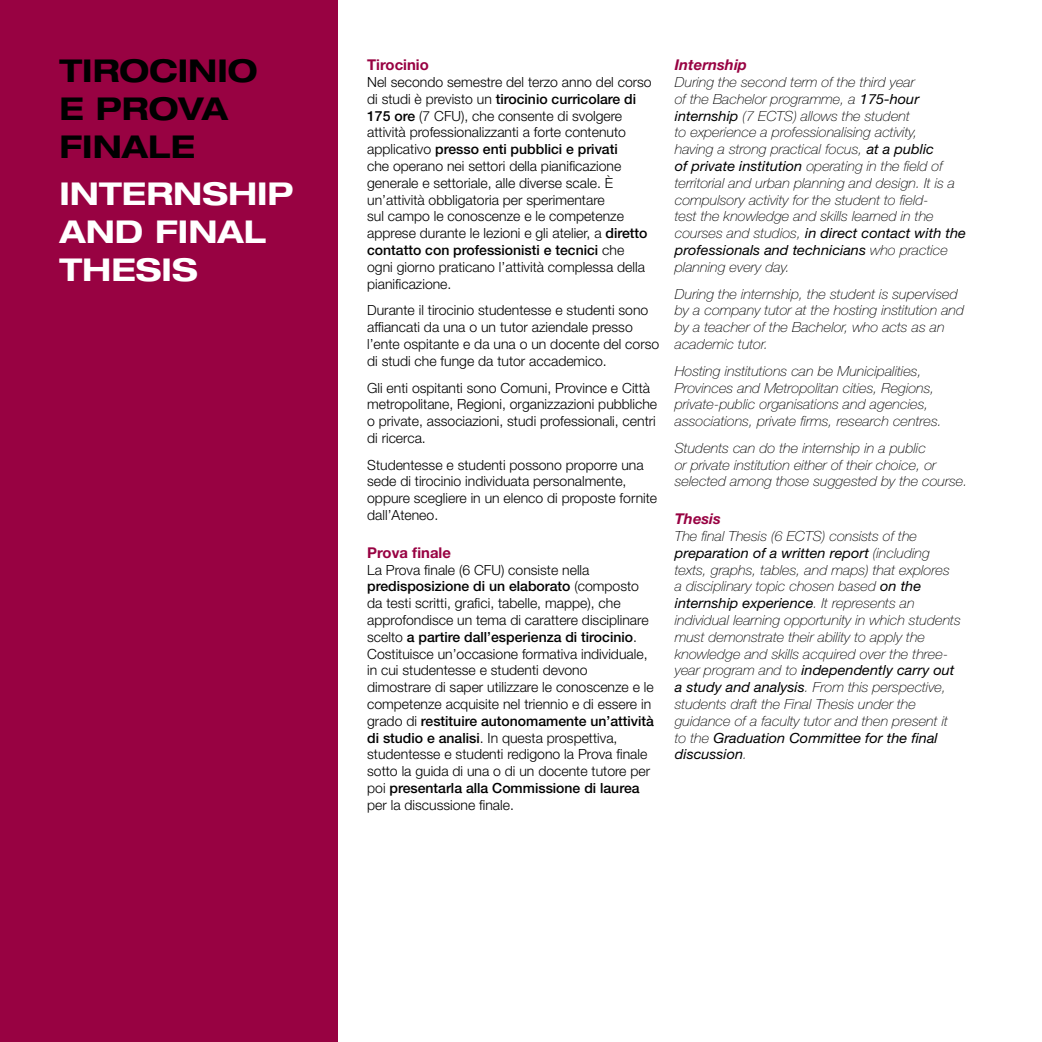
<style>
.page{position:relative;width:1042px;height:1042px;background:#fff}
.page>*{position:absolute;margin:0;border:0;box-sizing:border-box;transform-origin:0 0}
.t1{font:700 expanded 31.5px/37.8px "Helvetica Neue LT Std";color:#fff}
.t2{font:700 expanded 31.5px/37.8px "Helvetica Neue LT Std";color:#000}
.t3{font:700 14.88px "Helvetica Neue LT Std";color:#980242}
.t4{font:italic 700 14.88px "Helvetica Neue LT Std";color:#980242}
.t5{font:300 14px/16.8px "Helvetica Neue LT Std";color:#000}
.t6{font:italic 100 14px/16.8px "Helvetica Neue LT Std";color:#000;scale:1.04 1}
.s1{font-weight:500}
.s2{font-weight:400}
</style>
<div class="page">
<div style="left:0;top:0;width:337px;height:1042px;background:#980242"></div>
<h1 class="t2" style="left:60px;top:51px;width:199px">TIROCINIO<br>E PROVA<br>FINALE</h1>
<h1 class="t1" style="left:60px;top:174px;width:236px">INTERNSHIP<br>AND FINAL<br>THESIS</h1>
<p class="t3" style="left:367px;top:56px;width:63px">Tirocinio</p>
<p class="t5" style="left:367px;top:73px;width:286px">Nel secondo semestre del terzo anno del corso di studi è previsto un <span class="s1">tirocinio curricolare di 175 ore</span> (7 CFU), che consente di svolgere attività professionalizzanti a forte contenuto applicativo <span class="s1">presso enti pubblici e privati<br></span>che operano nei settori della pianificazione generale e settoriale, alle diverse scale. È un’attività obbligatoria per sperimentare<br>sul campo le conoscenze e le competenze apprese durante le lezioni e gli atelier, a <span class="s1">diretto contatto con professionisti e tecnici</span> che ogni giorno praticano l’attività complessa della pianificazione.</p>
<p class="t5" style="left:367px;top:302px;width:294px">Durante il tirocinio studentesse e studenti sono affiancati da una o un tutor aziendale presso l’ente ospitante e da una o un docente del corso di studi che funge da tutor accademico.</p>
<p class="t5" style="left:367px;top:379px;width:291px">Gli enti ospitanti sono Comuni, Province e Città metropolitane, Regioni, organizzazioni pubbliche o private, associazioni, studi professionali, centri di ricerca.</p>
<p class="t5" style="left:367px;top:456px;width:291px">Studentesse e studenti possono proporre una sede di tirocinio individuata personalmente, oppure scegliere in un elenco di proposte fornite dall’Ateneo.</p>
<p class="t3" style="left:367px;top:543px;width:85px">Prova finale</p>
<p class="t5" style="left:367px;top:561px;width:288px">La Prova finale (6 CFU) consiste nella <span class="s1">predisposizione di un elaborato</span> (composto da testi scritti, grafici, tabelle, mappe), che approfondisce un tema di carattere disciplinare scelto <span class="s1">a partire dall’esperienza di tirocinio</span>.<br>Costituisce un’occasione formativa individuale, in cui studentesse e studenti devono dimostrare di saper utilizzare le conoscenze e le competenze acquisite nel triennio e di essere in grado di <span class="s1">restituire autonomamente un’attività di studio e analisi</span>. In questa prospettiva, studentesse e studenti redigono la Prova finale sotto la guida di una o di un docente tutore per poi <span class="s1">presentarla alla Commissione di laurea </span>per la discussione finale.</p>
<p class="t4" style="left:675px;top:56px;width:74px">Internship</p>
<p class="t6" style="left:675px;top:74px;width:281px">During the second term of the third year<br>of the Bachelor programme, a <span class="s2">175-hour internship</span> (7 ECTS) allows the student<br>to experience a professionalising activity,<br>having a strong practical focus, <span class="s2">at a public<br>of private institution</span> operating in the field of territorial and urban planning and design. It is a compulsory activity for the student to field-<br>test the knowledge and skills learned in the courses and studios, <span class="s2">in direct contact with the professionals and technicians</span> who practice planning every day.</p>
<p class="t6" style="left:675px;top:285px;width:280px">During the internship, the student is supervised by a company tutor at the hosting institution and by a teacher of the Bachelor, who acts as an academic tutor.</p>
<p class="t6" style="left:675px;top:362px;width:258px">Hosting institutions can be Municipalities, Provinces and Metropolitan cities, Regions, private-public organisations and agencies, associations, private firms, research centres.</p>
<p class="t6" style="left:675px;top:439px;width:283px">Students can do the internship in a public<br>or private institution either of their choice, or selected among those suggested by the course.</p>
<p class="t4" style="left:675px;top:510px;width:48px">Thesis</p>
<p class="t6" style="left:675px;top:527px;width:276px">The final Thesis (6 ECTS) consists of the <span class="s2">preparation of a written report</span> (including texts, graphs, tables, and maps) that explores<br>a disciplinary topic chosen based <span class="s2">on the internship experience</span>. It represents an individual learning opportunity in which students must demonstrate their ability to apply the knowledge and skills acquired over the three&shy;year program and to <span class="s2">independently carry out a study and analysis</span>. From this perspective, students draft the Final Thesis under the guidance of a faculty tutor and then present it to the <span class="s2">Graduation Committee for the final discussion</span>.</p>
</div>
